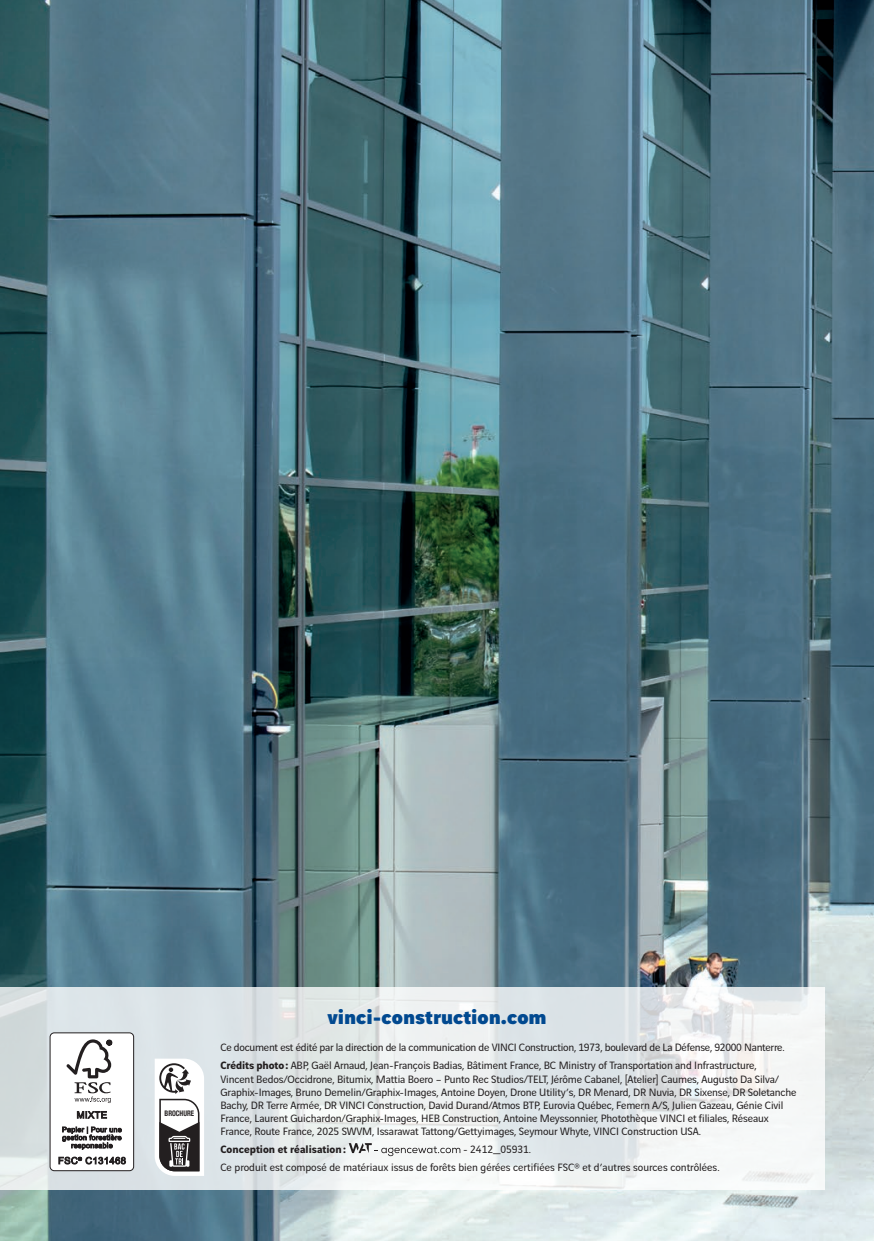
<style>
.page{position:relative;width:874px;height:1241px;background:#fff}
.page>*{position:absolute;margin:0;border:0;box-sizing:border-box;transform-origin:0 0}
.t1{font:900 21px "Vinci Sans";color:#014990}
.t2{font:11.38px/13.1px "Vinci Sans";letter-spacing:-.01em;color:#231f20}
.t3{font:700 11.38px "Vinci Sans";color:#231f20}
.t4{font:700 condensed 7.7px "Helvetica Neue";color:#231f20;scale:.9 1}
.s1{font-weight:700}
</style>
<div class="page">
<img style="left:0;top:0;width:873px;height:1240px">
<svg style="left:0;top:987px;width:823px;height:202px;fill:#e1e7ea"></svg>
<svg style="left:348px;top:1142px;width:112px;height:13px"></svg>
<svg style="left:155px;top:1058px;width:49px;height:117px"></svg>
<div style="left:50px;top:1032px;width:84px;height:138px;background:#fff;border-radius:4px"></div>
<div style="left:50px;top:1032px;width:84px;height:138px;border:1px solid #231f20;border-radius:4px"></div>
<svg style="left:66px;top:1039px;width:46px;height:63px"></svg>
<svg style="left:77px;top:1111px;width:30px;height:7px"></svg>
<svg style="left:62px;top:1126px;width:60px;height:23px"></svg>
<svg style="left:58px;top:1156px;width:68px;height:8px"></svg>
<p class="t4" style="left:164px;top:1106px;width:35px">BROCHURE</p>
<h1 class="t1" style="left:327px;top:999px;width:221px">vinci-construction.com</h1>
<p class="t2" style="left:220px;top:1037px;width:565px;line-height:18px">Ce document est édité par la direction de la communication de VINCI Construction, 1973, boulevard de La Défense, 92000 Nanterre.<br><span class="s1">Crédits photo:</span> ABP, Gaël Arnaud, Jean-François Badias, Bâtiment France, BC Ministry of Transportation and Infrastructure,</p>
<p class="t2" style="left:220px;top:1070px;width:577px">Vincent Bedos/Occidrone, Bitumix, Mattia Boero – Punto Rec Studios/TELT, Jérôme Cabanel, [Atelier] Caumes, Augusto Da Silva/ Graphix-Images, Bruno Demelin/Graphix-Images, Antoine Doyen, Drone Utility’s, DR Menard, DR Nuvia, DR Sixense, DR Soletanche Bachy, DR Terre Armée, DR VINCI Construction, David Durand/Atmos BTP, Eurovia Québec, Femern A/S, Julien Gazeau, Génie Civil France, Laurent Guichardon/Graphix-Images, HEB Construction, Antoine Meyssonnier, Photothèque VINCI et filiales, Réseaux France, Route France, 2025 SWVM, Issarawat Tattong/Gettyimages, Seymour Whyte, VINCI Construction USA.</p>
<p class="t3" style="left:220px;top:1140px;width:127px">Conception et réalisation:</p>
<p class="t2" style="left:220px;top:1139px;width:500px;line-height:18px;text-indent:242px">- 2412_05931.<br>Ce produit est composé de matériaux issus de forêts bien gérées certifiées FSC® et d’autres sources contrôlées.</p>
</div>
